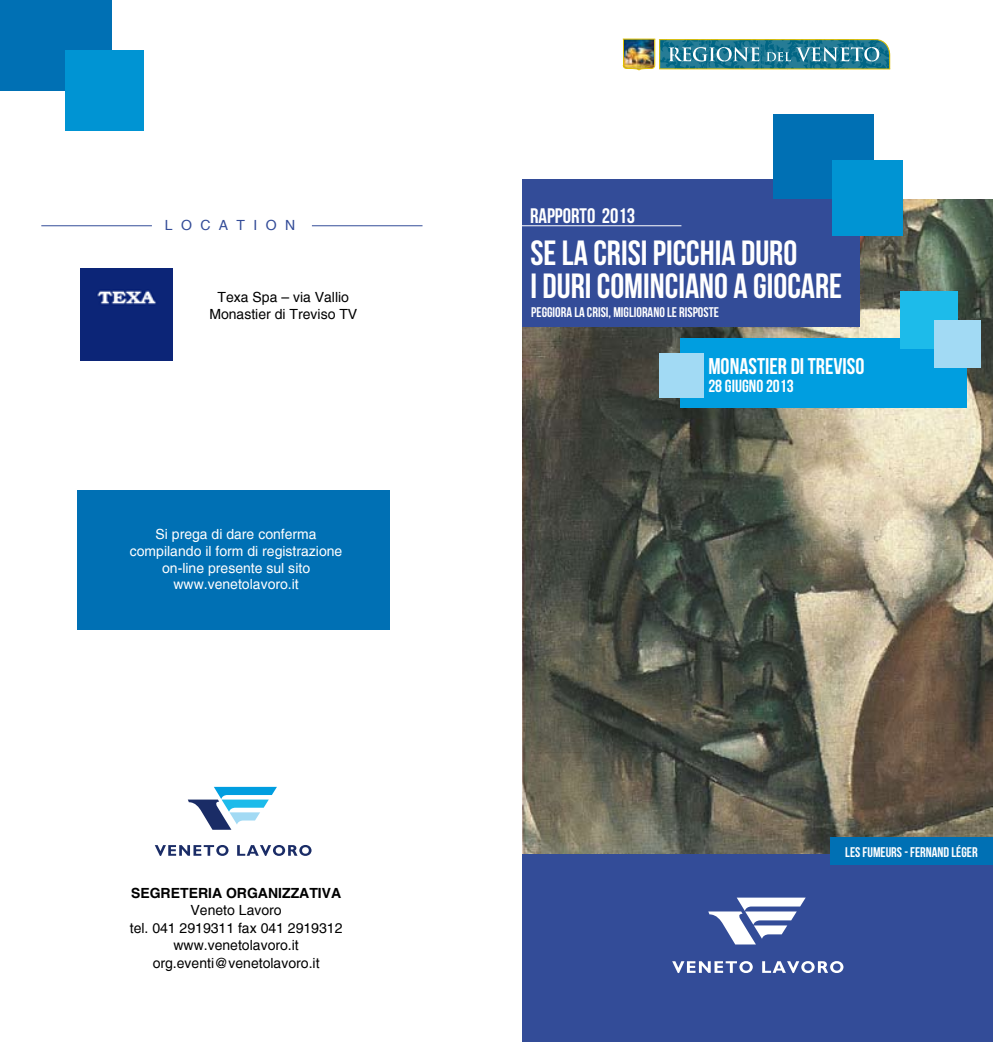
<style>
.page{position:relative;width:993px;height:1042px;background:#fff}
.page>*{position:absolute;margin:0;border:0;box-sizing:border-box;transform-origin:0 0}
.t1{font:35px/33.2px "Bebas Neue";color:#fff}
.t2{font:22.75px "Bebas Neue";color:#fff}
.t3{font:21px "Bebas Neue";color:#fff}
.t4{font:17.5px "Bebas Neue";color:#fff}
.t5{font:14px/17.5px "Helvetica";color:#000;text-align:center}
.t6{font:14px/16.8px "Helvetica";color:#fff;text-align:center}
.t7{font:14px "Bebas Neue";color:#fff}
.t8{font:700 14px "Helvetica";color:#000}
.t9{font:14px "Helvetica";letter-spacing:.6em;color:#334c98}
</style>
<div class="page">
<div style="left:0;top:0;width:111px;height:91px;background:#0070b4"></div>
<div style="left:65px;top:50px;width:78px;height:81px;background:#0094d3"></div>
<img style="left:622px;top:39px;width:267px;height:32px">
<div style="left:522px;top:850px;width:470px;height:192px;background:#334c98"></div>
<svg style="left:672px;top:961px;width:80px;height:12px"></svg>
<svg style="left:762px;top:961px;width:81px;height:12px"></svg>
<svg style="left:708px;top:897px;width:97px;height:47px"></svg>
<img style="left:522px;top:200px;width:470px;height:653px">
<div style="left:522px;top:180px;width:337px;height:147px;background:#334c98"></div>
<div style="left:773px;top:114px;width:100px;height:85px;background:#0070b4"></div>
<div style="left:832px;top:161px;width:70px;height:75px;background:#0094d3"></div>
<hr style="left:513px;top:225px;width:168px;height:1px;background:#fff">
<div style="left:680px;top:338px;width:286px;height:70px;background:#009ee0"></div>
<div style="left:658px;top:353px;width:45px;height:45px;background:#a2daf4"></div>
<div style="left:900px;top:291px;width:57px;height:57px;background:#1dbbea"></div>
<div style="left:934px;top:320px;width:46px;height:48px;background:#a2daf4"></div>
<div style="left:830px;top:838px;width:162px;height:27px;background:#0070b4"></div>
<svg style="left:155px;top:845px;width:73px;height:11px"></svg>
<svg style="left:237px;top:845px;width:74px;height:11px"></svg>
<svg style="left:188px;top:787px;width:89px;height:43px"></svg>
<hr style="left:41px;top:225px;width:111px;height:1px;background:#334c98">
<hr style="left:312px;top:225px;width:110px;height:1px;background:#334c98">
<img style="left:80px;top:268px;width:93px;height:93px">
<div style="left:77px;top:490px;width:312px;height:140px;background:#0070b4"></div>
<p class="t9" style="left:165px;top:217px;width:132px">LOCATION</p>
<p class="t5" style="left:209px;top:289px;width:149px;line-height:16.8px">Texa Spa – via Vallio<br>Monastier di Treviso TV</p>
<p class="t6" style="left:130px;top:526px;width:214px">Si prega di dare conferma compilando il form di registrazione on-line presente sul sito www.venetolavoro.it</p>
<p class="t8" style="left:131px;top:884px;width:212px">SEGRETERIA ORGANIZZATIVA</p>
<p class="t5" style="left:130px;top:902px;width:214px">Veneto Lavoro<br>tel. 041 2919311 fax 041 2919312 www.venetolavoro.it org.eventi@venetolavoro.it</p>
<h3 class="t3" style="left:530px;top:204px;width:107px">RAPPORTO 2013</h3>
<h1 class="t1" style="left:530px;top:236px;width:313px">SE LA CRISI PICCHIA DURO<br>I DURI COMINCIANO A GIOCARE</h1>
<p class="t7" style="left:531px;top:305px;width:189px">PEGGIORA LA CRISI, MIGLIORANO LE RISPOSTE</p>
<h2 class="t2" style="left:708px;top:354px;width:157px">MONASTIER DI TREVISO</h2>
<p class="t4" style="left:708px;top:376px;width:87px">28 GIUGNO 2013</p>
<p class="t7" style="left:845px;top:844px;width:134px">LES FUMEURS - FERNAND LÉGER</p>
</div>
